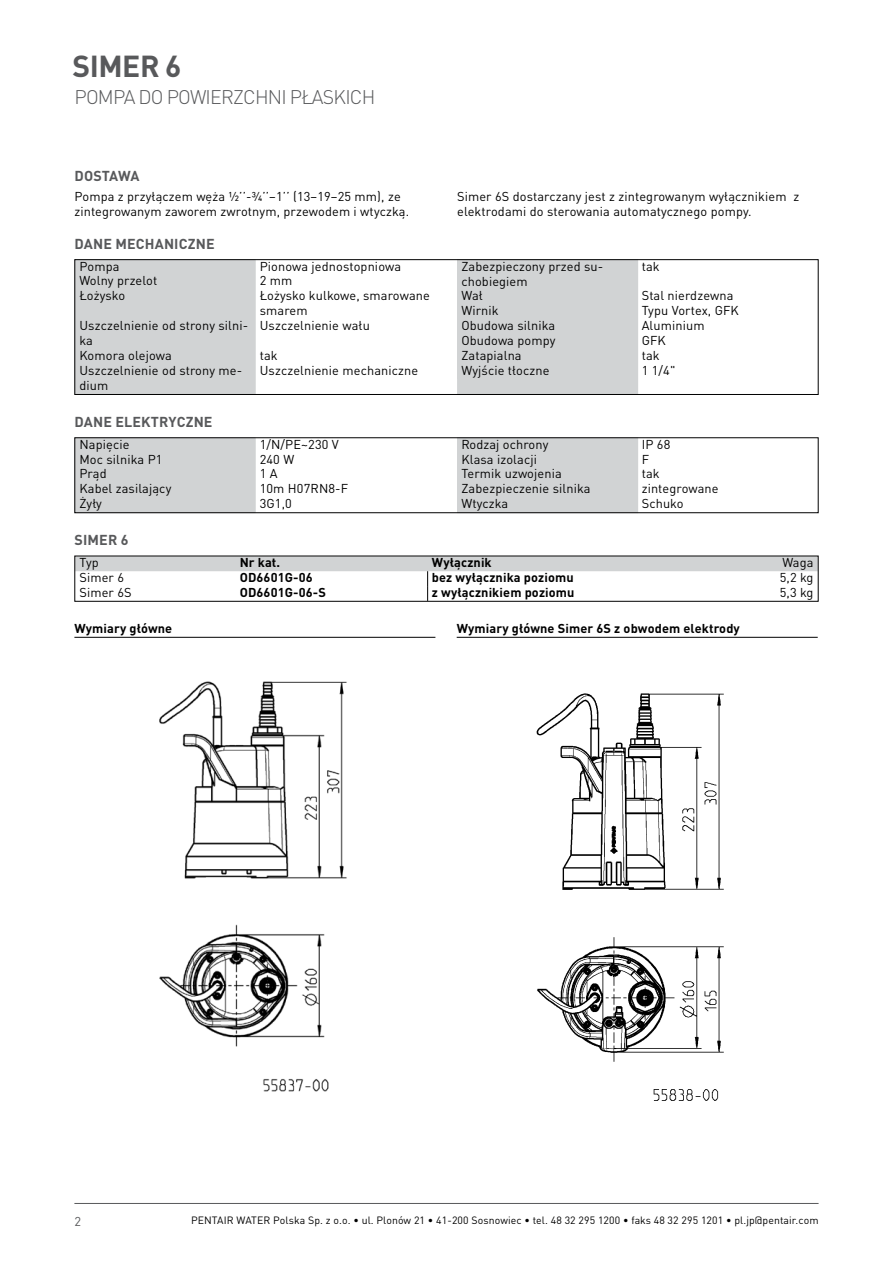
<style>
.page{position:relative;width:893px;height:1263px;background:#fff}
.page>*{position:absolute;margin:0;border:0;box-sizing:border-box;transform-origin:0 0}
.t1{font:700 30px "DIN Pro";letter-spacing:-.015em;color:#58595b}
.t2{font:300 19.5px "DIN Pro";letter-spacing:-.04em;color:#58595b}
.t3{font:700 14.25px "DIN Pro";letter-spacing:.01em;color:#58595b}
.t4{font:12.75px/15px "DIN Pro";letter-spacing:.01em;color:#000}
.t5{font:700 12.75px "DIN Pro";letter-spacing:.01em;color:#000}
.t6{font:12.75px "DIN Pro";color:#58595b}
.t7{font:10.5px "DIN Pro";letter-spacing:.01em;color:#000}
</style>
<div class="page">
<hr style="left:74px;top:1203px;width:745px;height:1px;background:#58595b">
<svg style="left:76px;top:558px;width:741px;height:42px"></svg>
<div style="left:74px;top:556px;width:745px;height:46px;border:1px solid #000"></div>
<svg style="left:255px;top:261px;width:383px;height:132px"></svg>
<div style="left:76px;top:261px;width:179px;height:132px;background:#d1d3d4"></div>
<div style="left:457px;top:261px;width:180px;height:118px;background:#d1d3d4"></div>
<div style="left:74px;top:259px;width:745px;height:136px;border:1px solid #000"></div>
<svg style="left:76px;top:439px;width:562px;height:72px"></svg>
<div style="left:74px;top:437px;width:745px;height:76px;border:1px solid #000"></div>
<hr style="left:74px;top:637px;width:361px;height:1px;background:#000">
<img style="left:159px;top:681px;width:188px;height:411px">
<hr style="left:457px;top:637px;width:361px;height:1px;background:#000">
<img style="left:536px;top:693px;width:188px;height:408px">
<h1 class="t1" style="left:72px;top:41px;width:111px">SIMER 6</h1>
<h2 class="t2" style="left:75px;top:82px;width:302px">POMPA DO POWIERZCHNI PŁASKICH</h2>
<p class="t3" style="left:74px;top:164px;width:67px">DOSTAWA</p>
<p class="t4" style="left:74px;top:188px;width:336px">Pompa z przyłączem węża ½’’-¾’’–1’’ (13–19–25 mm), ze zintegrowanym zaworem zwrotnym, przewodem i wtyczką.</p>
<p class="t4" style="left:457px;top:188px;width:344px">Simer 6S dostarczany jest z zintegrowanym wyłącznikiem z elektrodami do sterowania automatycznego pompy.</p>
<p class="t3" style="left:74px;top:232px;width:142px">DANE MECHANICZNE</p>
<p class="t4" style="left:79px;top:257px;width:42px">Pompa</p>
<p class="t4" style="left:260px;top:257px;width:143px">Pionowa jednostopniowa</p>
<p class="t4" style="left:79px;top:272px;width:79px">Wolny przelot</p>
<p class="t4" style="left:260px;top:272px;width:34px">2 mm</p>
<p class="t4" style="left:79px;top:287px;width:47px">Łożysko</p>
<p class="t4" style="left:260px;top:287px;width:172px">Łożysko kulkowe, smarowane smarem</p>
<p class="t4" style="left:79px;top:317px;width:170px">Uszczelnienie od strony silni&shy;ka</p>
<p class="t4" style="left:260px;top:317px;width:112px">Uszczelnienie wału</p>
<p class="t4" style="left:79px;top:347px;width:94px">Komora olejowa</p>
<p class="t4" style="left:260px;top:347px;width:19px">tak</p>
<p class="t4" style="left:79px;top:361px;width:164px">Uszczelnienie od strony me&shy;dium</p>
<p class="t4" style="left:260px;top:361px;width:160px">Uszczelnienie mechaniczne</p>
<p class="t3" style="left:74px;top:410px;width:140px">DANE ELEKTRYCZNE</p>
<p class="t4" style="left:79px;top:435px;width:52px">Napięcie</p>
<p class="t4" style="left:260px;top:435px;width:81px">1/N/PE~230 V</p>
<p class="t4" style="left:79px;top:450px;width:85px">Moc silnika P1</p>
<p class="t4" style="left:260px;top:450px;width:36px">240 W</p>
<p class="t4" style="left:79px;top:465px;width:29px">Prąd</p>
<p class="t4" style="left:260px;top:465px;width:19px">1 A</p>
<p class="t4" style="left:79px;top:480px;width:93px">Kabel zasilający</p>
<p class="t4" style="left:260px;top:480px;width:90px">10m H07RN8-F</p>
<p class="t4" style="left:79px;top:495px;width:24px">Żyły</p>
<p class="t4" style="left:260px;top:495px;width:34px">3G1,0</p>
<p class="t3" style="left:74px;top:528px;width:55px">SIMER 6</p>
<p class="t4" style="left:461px;top:257px;width:143px">Zabezpieczony przed su&shy;chobiegiem</p>
<p class="t4" style="left:642px;top:257px;width:19px">tak</p>
<p class="t4" style="left:461px;top:287px;width:23px">Wał</p>
<p class="t4" style="left:642px;top:287px;width:93px">Stal nierdzewna</p>
<p class="t4" style="left:461px;top:302px;width:39px">Wirnik</p>
<p class="t4" style="left:642px;top:302px;width:99px">Typu Vortex, GFK</p>
<p class="t4" style="left:461px;top:317px;width:95px">Obudowa silnika</p>
<p class="t4" style="left:642px;top:317px;width:64px">Aluminium</p>
<p class="t4" style="left:461px;top:332px;width:96px">Obudowa pompy</p>
<p class="t4" style="left:642px;top:332px;width:26px">GFK</p>
<p class="t4" style="left:461px;top:346px;width:62px">Zatapialna</p>
<p class="t4" style="left:642px;top:346px;width:19px">tak</p>
<p class="t4" style="left:461px;top:361px;width:90px">Wyjście tłoczne</p>
<p class="t4" style="left:642px;top:361px;width:35px">1 1/4"</p>
<p class="t4" style="left:461px;top:435px;width:89px">Rodzaj ochrony</p>
<p class="t4" style="left:642px;top:435px;width:30px">IP 68</p>
<p class="t4" style="left:461px;top:450px;width:77px">Klasa izolacji</p>
<p class="t4" style="left:642px;top:450px;width:9px">F</p>
<p class="t4" style="left:461px;top:465px;width:102px">Termik uzwojenia</p>
<p class="t4" style="left:642px;top:465px;width:19px">tak</p>
<p class="t4" style="left:461px;top:480px;width:131px">Zabezpieczenie silnika</p>
<p class="t4" style="left:642px;top:480px;width:78px">zintegrowane</p>
<p class="t4" style="left:461px;top:495px;width:48px">Wtyczka</p>
<p class="t4" style="left:642px;top:495px;width:43px">Schuko</p>
<p class="t4" style="left:79px;top:554px;width:21px">Typ</p>
<p class="t5" style="left:240px;top:552px;width:42px">Nr kat.</p>
<p class="t5" style="left:432px;top:552px;width:61px">Wyłącznik</p>
<p class="t4" style="left:782px;top:554px;width:33px">Waga</p>
<p class="t4" style="left:79px;top:568px;width:46px">Simer 6</p>
<p class="t5" style="left:240px;top:567px;width:75px">OD6601G-06</p>
<p class="t5" style="left:432px;top:567px;width:143px">bez wyłącznika poziomu</p>
<p class="t4" style="left:780px;top:568px;width:35px">5,2 kg</p>
<p class="t4" style="left:79px;top:583px;width:54px">Simer 6S</p>
<p class="t5" style="left:240px;top:581px;width:88px">OD6601G-06-S</p>
<p class="t5" style="left:432px;top:581px;width:144px">z wyłącznikiem poziomu</p>
<p class="t4" style="left:780px;top:583px;width:35px">5,3 kg</p>
<p class="t5" style="left:74px;top:617px;width:99px">Wymiary główne</p>
<p class="t5" style="left:457px;top:617px;width:285px">Wymiary główne Simer 6S z obwodem elektrody</p>
<p class="t6" style="left:74px;top:1211px;width:8px">2</p>
<p class="t7" style="left:191px;top:1212px;width:629px">PENTAIR WATER Polska Sp. z o.o. ∙ ul. Plonów 21 ∙ 41-200 Sosnowiec ∙ tel. 48 32 295 1200 ∙ faks 48 32 295 1201 ∙ pl.jp@pentair.com</p>
</div>
